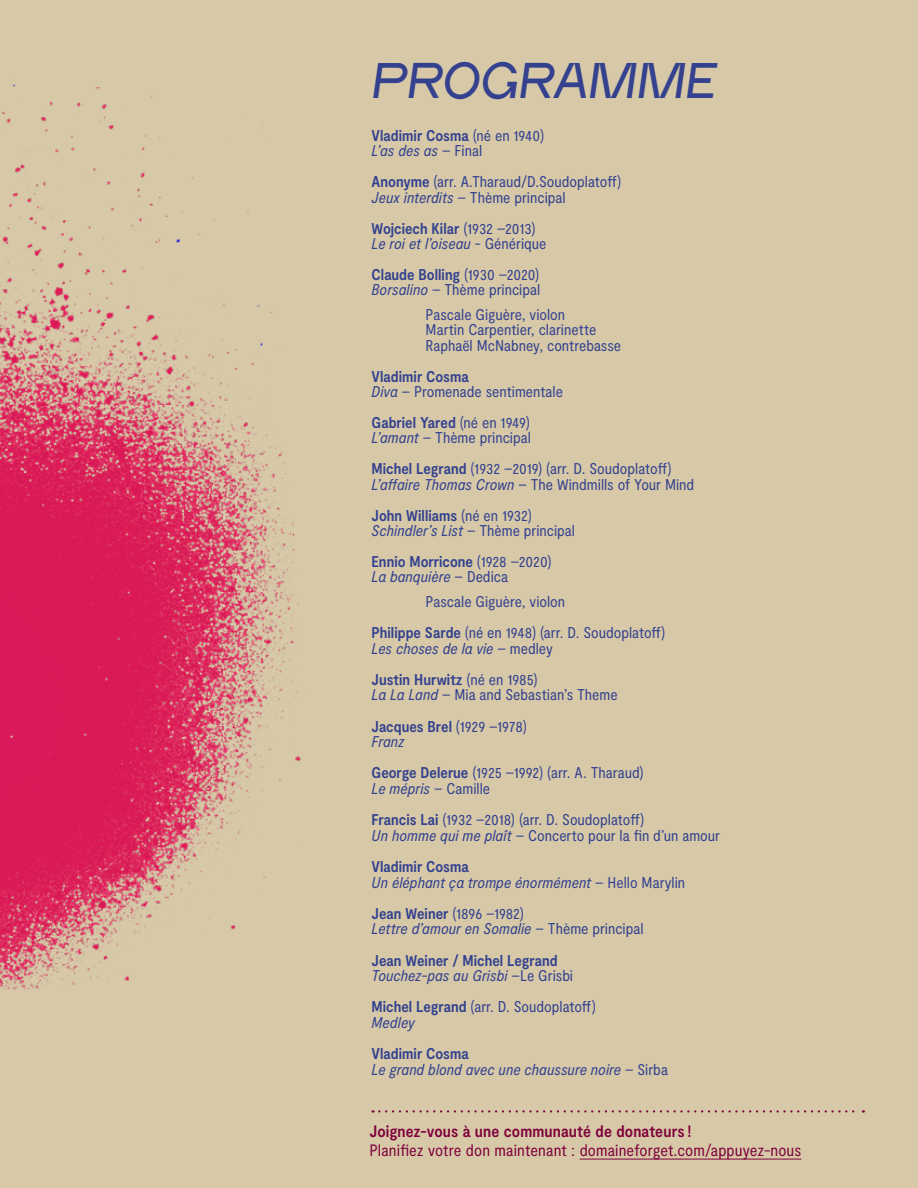
<style>
.page{position:relative;width:918px;height:1188px;background:#d7c9a8}
.page>*{position:absolute;margin:0;border:0;box-sizing:border-box;transform-origin:0 0}
.Titre_niv1_noir{font:italic 700 42px "Amberes Grotesk";color:#33418f}
.Oeuvres_de_noir{font:condensed 16.5px "Moderat";letter-spacing:.005em;color:#7f023c}
.Oeuvres_de_noir-2{font:700 condensed 16.5px "Moderat";letter-spacing:.01em;color:#7f023c}
.Oeuvres_de_noir-3{font:condensed 15.6px "Moderat";color:#33418f}
.Oeuvres_de_noir-4{font:italic condensed 15.6px "Moderat";color:#33418f}
.Oeuvres_de_noir-5{font:700 condensed 15.6px "Moderat";color:#33418f}
.s1{font-weight:400}
.s2{font-style:normal}
.s3{font-weight:700}
.s4{font-style:italic}
</style>
<div class="page">
<img style="left:0;top:84px;width:301px;height:905px">
<hr style="left:580px;top:1159px;width:221px;height:1px;background:#7f023c">
<svg style="left:373px;top:1110px;width:491px;height:3px"></svg>
<p class="Titre_niv1_noir" style="left:373px;top:52px;width:346px">PROGRAMME</p>
<p class="Oeuvres_de_noir-5" style="left:372px;top:126px;width:174px">Vladimir Cosma <span class="s1">(né en 1940)</span></p>
<p class="Oeuvres_de_noir-4" style="left:372px;top:142px;width:112px">L’as des as <span class="s2">– Final</span></p>
<p class="Oeuvres_de_noir-3" style="left:372px;top:173px;width:251px"><span class="s3">Anonyme</span> (arr. A.Tharaud/D.Soudoplatoff)</p>
<p class="Oeuvres_de_noir-3" style="left:372px;top:188px;width:196px"><span class="s4">Jeux interdits</span> – Thème principal</p>
<p class="Oeuvres_de_noir-5" style="left:372px;top:219px;width:166px">Wojciech Kilar <span class="s1">(1932 –2013)</span></p>
<p class="Oeuvres_de_noir-4" style="left:372px;top:234px;width:176px">Le roi et l’oiseau <span class="s2">- Générique</span></p>
<p class="Oeuvres_de_noir-5" style="left:372px;top:265px;width:169px">Claude Bolling <span class="s1">(1930 –2020)</span></p>
<p class="Oeuvres_de_noir-3" style="left:372px;top:281px;width:170px"><span class="s4">Borsalino</span> – Thème principal</p>
<p class="Oeuvres_de_noir-3" style="left:426px;top:305px;width:141px">Pascale Giguère, violon</p>
<p class="Oeuvres_de_noir-3" style="left:426px;top:321px;width:172px">Martin Carpentier, clarinette</p>
<p class="Oeuvres_de_noir-3" style="left:426px;top:336px;width:197px">Raphaël McNabney, contrebasse</p>
<p class="Oeuvres_de_noir-5" style="left:372px;top:367px;width:99px">Vladimir Cosma</p>
<p class="Oeuvres_de_noir-3" style="left:372px;top:382px;width:193px"><span class="s4">Diva</span> – Promenade sentimentale</p>
<p class="Oeuvres_de_noir-5" style="left:372px;top:413px;width:160px">Gabriel Yared <span class="s1">(né en 1949)</span></p>
<p class="Oeuvres_de_noir-3" style="left:372px;top:429px;width:161px"><span class="s4">L’amant</span> – Thème principal</p>
<p class="Oeuvres_de_noir-3" style="left:372px;top:460px;width:301px"><span class="s3">Michel Legrand</span> (1932 –2019) (arr. D. Soudoplatoff)</p>
<p class="Oeuvres_de_noir-3" style="left:372px;top:475px;width:324px"><span class="s4">L’affaire Thomas Crown</span> – The Windmills of Your Mind</p>
<p class="Oeuvres_de_noir-5" style="left:372px;top:506px;width:162px">John Williams <span class="s1">(né en 1932)</span></p>
<p class="Oeuvres_de_noir-4" style="left:372px;top:522px;width:205px">Schindler’s List <span class="s2">– Thème principal</span></p>
<p class="Oeuvres_de_noir-5" style="left:372px;top:552px;width:181px">Ennio Morricone <span class="s1">(1928 –2020)</span></p>
<p class="Oeuvres_de_noir-4" style="left:372px;top:568px;width:138px">La banquière <span class="s2">– Dedica</span></p>
<p class="Oeuvres_de_noir-3" style="left:426px;top:592px;width:141px">Pascale Giguère, violon</p>
<p class="Oeuvres_de_noir-3" style="left:372px;top:623px;width:295px"><span class="s3">Philippe Sarde</span> (né en 1948) (arr. D. Soudoplatoff)</p>
<p class="Oeuvres_de_noir-4" style="left:372px;top:639px;width:183px">Les choses de la vie <span class="s2">– medley</span></p>
<p class="Oeuvres_de_noir-5" style="left:372px;top:670px;width:168px">Justin Hurwitz <span class="s1">(né en 1985)</span></p>
<p class="Oeuvres_de_noir-3" style="left:372px;top:686px;width:248px"><span class="s4">La La Land</span> – Mia and Sebastian’s Theme</p>
<p class="Oeuvres_de_noir-5" style="left:372px;top:717px;width:157px">Jacques Brel <span class="s1">(1929 –1978)</span></p>
<p class="Oeuvres_de_noir-4" style="left:372px;top:733px;width:34px">Franz</p>
<p class="Oeuvres_de_noir-3" style="left:372px;top:764px;width:274px"><span class="s3">George Delerue</span> (1925 –1992) (arr. A. Tharaud)</p>
<p class="Oeuvres_de_noir-4" style="left:372px;top:779px;width:120px">Le mépris <span class="s2">– Camille</span></p>
<p class="Oeuvres_de_noir-3" style="left:372px;top:811px;width:274px"><span class="s3">Francis Lai</span> (1932 –2018) (arr. D. Soudoplatoff)</p>
<p class="Oeuvres_de_noir-3" style="left:372px;top:826px;width:350px"><span class="s4">Un homme qui me plaît</span> – Concerto pour la fin d’un amour</p>
<p class="Oeuvres_de_noir-5" style="left:372px;top:857px;width:99px">Vladimir Cosma</p>
<p class="Oeuvres_de_noir-4" style="left:372px;top:873px;width:315px">Un éléphant ça trompe énormément <span class="s2">– Hello Marylin</span></p>
<p class="Oeuvres_de_noir-3" style="left:372px;top:904px;width:154px"><span class="s3">Jean Weiner</span> (1896 –1982)</p>
<p class="Oeuvres_de_noir-4" style="left:372px;top:920px;width:274px">Lettre d’amour en Somalie <span class="s2">– Thème principal</span></p>
<p class="Oeuvres_de_noir-5" style="left:372px;top:951px;width:188px">Jean Weiner / Michel Legrand</p>
<p class="Oeuvres_de_noir-4" style="left:372px;top:967px;width:203px">Touchez-pas au Grisbi <span class="s2">–Le Grisbi</span></p>
<p class="Oeuvres_de_noir-3" style="left:372px;top:998px;width:226px"><span class="s3">Michel Legrand</span> (arr. D. Soudoplatoff)</p>
<p class="Oeuvres_de_noir-4" style="left:372px;top:1013px;width:45px">Medley</p>
<p class="Oeuvres_de_noir-5" style="left:372px;top:1045px;width:99px">Vladimir Cosma</p>
<p class="Oeuvres_de_noir-4" style="left:372px;top:1060px;width:298px">Le grand blond avec une chaussure noire <span class="s2">– Sirba</span></p>
<p class="Oeuvres_de_noir-2" style="left:369px;top:1122px;width:323px">Joignez-vous à une communauté de donateurs !</p>
<p class="Oeuvres_de_noir" style="left:369px;top:1141px;width:433px">Planifiez votre don maintenant : domaineforget.com/appuyez-nous</p>
</div>
